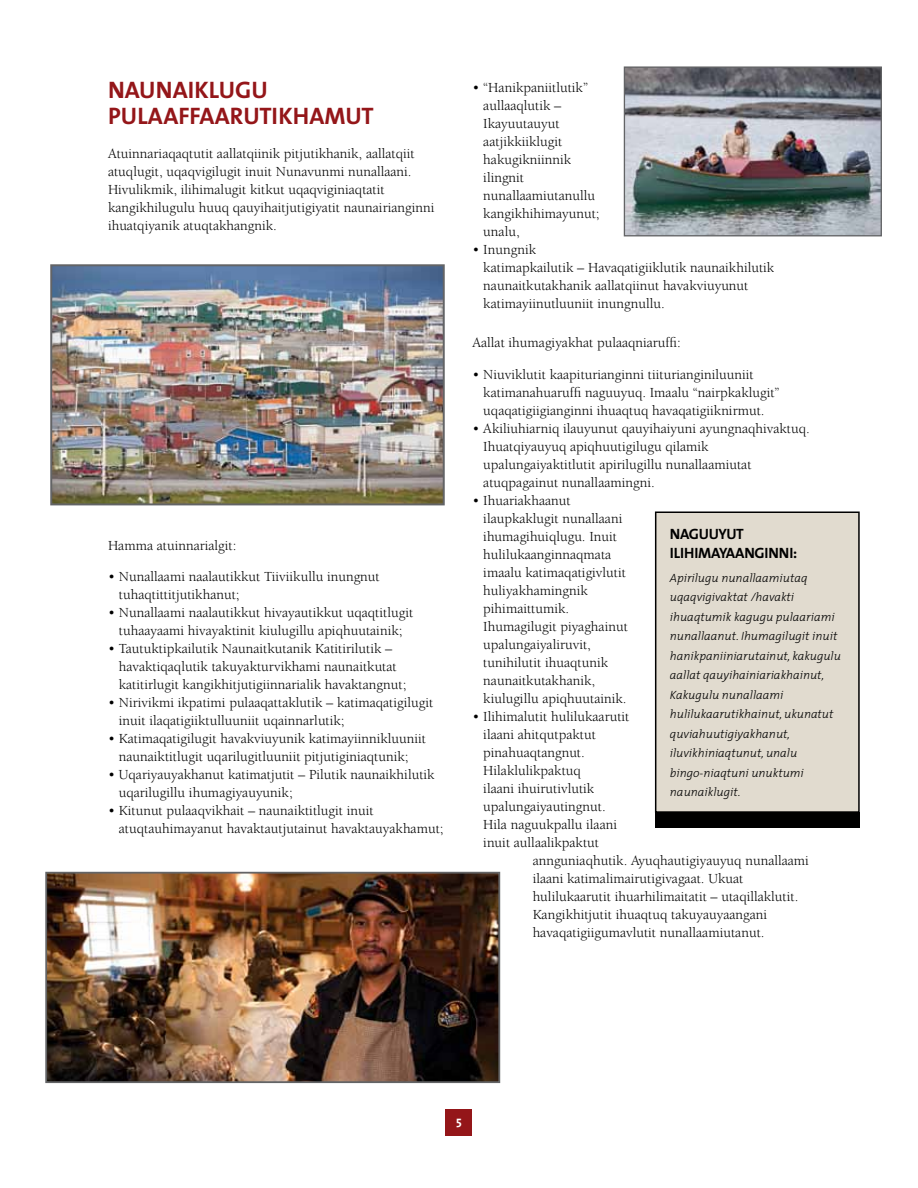
<style>
.page{position:relative;width:918px;height:1188px;background:#fff}
.page>*{position:absolute;margin:0;border:0;box-sizing:border-box;transform-origin:0 0}
.t1{font:700 24px/25.5px "The Mix";color:#941619}
.t2{font:700 15px/19.5px "The Mix";letter-spacing:-.02em;color:#000}
.t3{font:14.25px/18px "Berkeley";color:#000}
.t4{font:700 12.3px "The Mix";color:#fff}
.t5{font:italic 300 12px/19.5px "The Mix";color:#000}
</style>
<div class="page">
<div style="left:446px;top:1109px;width:26px;height:27px;background:#941619"></div>
<img style="left:48px;top:875px;width:449px;height:205px">
<div style="left:45px;top:872px;width:455px;height:211px;border:2px solid #636466"></div>
<div style="left:656px;top:512px;width:203px;height:300px;background:#e1dbcf"></div>
<div style="left:655px;top:512px;width:205px;height:301px;border:2px solid #000"></div>
<div style="left:655px;top:813px;width:205px;height:15px;background:#000"></div>
<img style="left:53px;top:267px;width:389px;height:235px">
<div style="left:50px;top:264px;width:395px;height:241px;border:2px solid #636466"></div>
<img style="left:626px;top:68px;width:254px;height:166px">
<div style="left:624px;top:66px;width:258px;height:170px;border:1px solid #636466"></div>
<h1 class="t1" style="left:108px;top:77px;width:267px">NAUNAIKLUGU<br>PULAAFFAARUTIKHAMUT</h1>
<p class="t3" style="left:108px;top:145px;width:328px">Atuinnariaqaqtutit aallatqiinik pitjutikhanik, aallatqiit atuqlugit, uqaqvigilugit inuit Nunavunmi nunallaani.<br>Hivulikmik, ilihimalugit kitkut uqaqviginiaqtatit kangikhilugulu huuq qauyihaitjutigiyatit naunairianginni ihuatqiyanik atuqtakhangnik.</p>
<p class="t3" style="left:108px;top:536px;width:130px">Hamma atuinnarialgit:</p>
<p class="t3" style="left:119px;top:568px;width:263px;text-indent:-11px">• Nunallaami naalautikkut Tiiviikullu inungnut tuhaqtittitjutikhanut;</p>
<p class="t3" style="left:108px;top:604px;width:307px;text-align:center">• Nunallaami naalautikkut hivayautikkut uqaqtitlugit tuhaayaami hivayaktinit kiulugillu apiqhuutainik;</p>
<p class="t3" style="left:119px;top:640px;width:289px;text-indent:-11px">• Tautuktipkailutik Naunaitkutanik Katitirilutik – havaktiqaqlutik takuyakturvikhami naunaitkutat katitirlugit kangikhitjutigiinnarialik havaktangnut;</p>
<p class="t3" style="left:119px;top:694px;width:316px;text-indent:-11px">• Nirivikmi ikpatimi pulaaqattaklutik – katimaqatigilugit inuit ilaqatigiiktulluuniit uqainnarlutik;</p>
<p class="t3" style="left:108px;top:730px;width:320px;text-align:center">• Katimaqatigilugit havakviuyunik katimayiinnikluuniit naunaiktitlugit uqarilugitluuniit pitjutiginiaqtunik;</p>
<p class="t3" style="left:119px;top:766px;width:317px;text-indent:-11px">• Uqariyauyakhanut katimatjutit – Pilutik naunaikhilutik uqarilugillu ihumagiyauyunik;</p>
<p class="t3" style="left:119px;top:802px;width:326px;text-indent:-11px">• Kitunut pulaaqvikhait – naunaiktitlugit inuit atuqtauhimayanut havaktautjutainut havaktauyakhamut;</p>
<p class="t3" style="left:483px;top:78px;width:118px;text-indent:-11px">• “Hanikpaniitlutik” aullaaqlutik –<br>Ikayuutauyut aatjikkiiklugit hakugikniinnik ilingnit nunallaamiutanullu kangikhihimayunut; unalu,</p>
<p class="t3" style="left:483px;top:240px;width:293px;text-indent:-11px">• Inungnik<br>katimapkailutik – Havaqatigiiklutik naunaikhilutik naunaitkutakhanik aallatqiinut havakviuyunut katimayiinutluuniit inungnullu.</p>
<p class="t3" style="left:473px;top:334px;width:210px">Aallat ihumagiyakhat pulaaqniaruffi:</p>
<p class="t3" style="left:483px;top:365px;width:298px;text-indent:-11px">• Niuviklutit kaapiturianginni tiiturianginiluuniit katimanahuaruffi naguuyuq. Imaalu “nairpkaklugit” uqaqatigiigianginni ihuaqtuq havaqatigiiknirmut.</p>
<p class="t3" style="left:483px;top:419px;width:328px;text-indent:-11px">• Akiliuhiarniq ilauyunut qauyihaiyuni ayungnaqhivaktuq.<br>Ihuatqiyauyuq apiqhuutigilugu qilamik upalungaiyaktitlutit apirilugillu nunallaamiutat atuqpagainut nunallaamingni.</p>
<p class="t3" style="left:483px;top:491px;width:146px;text-indent:-11px">• Ihuariakhaanut ilaupkaklugit nunallaani ihumagihuiqlugu. Inuit hulilukaanginnaqmata imaalu katimaqatigivlutit huliyakhamingnik pihimaittumik.<br>Ihumagilugit piyaghainut upalungaiyaliruvit, tunihilutit ihuaqtunik naunaitkutakhanik, kiulugillu apiqhuutainik.</p>
<p class="t3" style="left:483px;top:707px;width:148px;text-indent:-11px">• Ilihimalutit hulilukaarutit ilaani ahitqutpaktut pinahuaqtangnut.<br>Hilaklulikpaktuq<br>ilaani ihuirutivlutik upalungaiyautingnut.<br>Hila naguukpallu ilaani inuit aullaalikpaktut</p>
<p class="t3" style="left:533px;top:851px;width:278px">annguniaqhutik. Ayuqhautigiyauyuq nunallaami ilaani katimalimairutigivagaat. Ukuat hulilukaarutit ihuarhilimaitatit – utaqillaklutit.<br>Kangikhitjutit ihuaqtuq takuyauyaangani havaqatigiigumavlutit nunallaamiutanut.</p>
<p class="t2" style="left:670px;top:524px;width:129px">NAGUUYUT<br>I LIH IMAYAANGINNI:</p>
<p class="t5" style="left:670px;top:568px;width:172px">Apirilugu nunallaamiutaq uqaqvigivaktat /havakti ihuaqtumik kagugu pulaariami nunallaanut. Ihumagilugit inuit hanikpaniiniarutainut, kakugulu aallat qauyihainiariakhainut,<br>Kakugulu nunallaami hulilukaarutikhainut, ukunatut quviahuutigiyakhanut, iluvikhiniaqtunut, unalu bingo-niaqtuni unuktumi naunaiklugit.</p>
<p class="t4" style="left:456px;top:1111px;width:7px">5</p>
</div>
